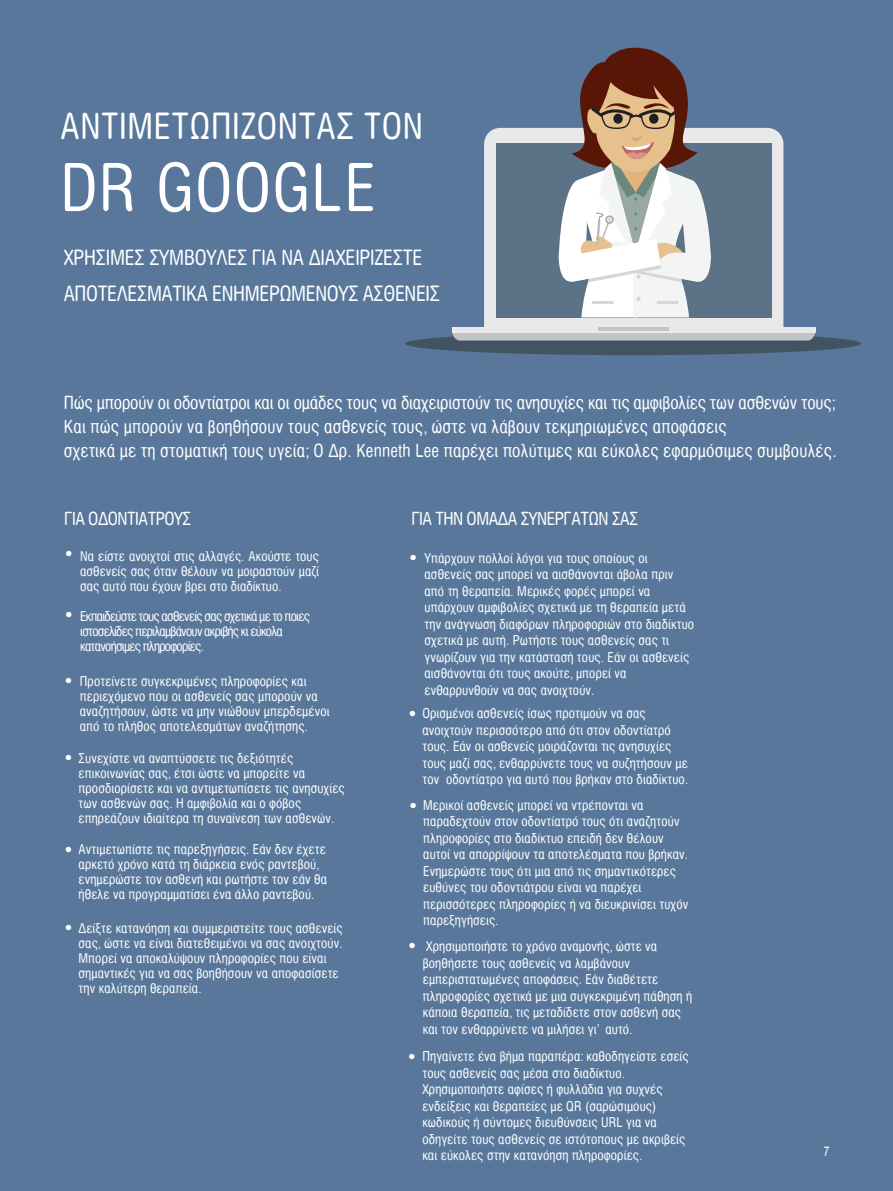
<style>
.page{position:relative;width:893px;height:1191px;background:#58779b}
.page>*{position:absolute;margin:0;border:0;box-sizing:border-box;transform-origin:0 0}
.t1{font:condensed 66px "CF Smooth";letter-spacing:.02em;color:#fff}
.t2{font:condensed 36px "CF Smooth";letter-spacing:.02em;color:#fff}
.t3{font:condensed 21px/36px "CF Smooth";letter-spacing:-.02em;color:#fff}
.t4{font:condensed 18px/24px "CF Smooth";letter-spacing:.005em;color:#fff}
.t5{font:condensed 18px "CF Smooth";letter-spacing:-.025em;color:#fff}
.t6{font:condensed 13.5px/16.5px "CF Smooth";letter-spacing:.005em;color:#fff}
.t7{font:condensed 13.5px/15px "CF Smooth";letter-spacing:.005em;color:#fffdfd}
.t8{font:condensed 13.5px/15px "CF Smooth";letter-spacing:-.055em;color:#fff}
.t9{font:condensed 12.75px "CF Smooth";color:#fff}
.s1{font-size:12.75px}
.s2{font-size:12.75px;color:#fff}
</style>
<div class="page">
<div style="left:405px;top:332px;width:456px;height:23px;background:#425362;border-radius:50%"></div>
<div style="left:484px;top:128px;width:299px;height:199px;background:#e9e8eb"></div>
<div style="left:452px;top:333px;width:364px;height:7px;background:#c2c4c6"></div>
<div style="left:452px;top:327px;width:364px;height:6px;background:#e9e8eb"></div>
<hr style="left:599px;top:327px;width:70px;height:3px;background:#c2c4c6">
<div style="left:496px;top:143px;width:276px;height:174px;background:#5c7286"></div>
<svg style="left:557px;top:48px;width:155px;height:269px"></svg>
<h2 class="t2" style="left:61px;top:107px;width:364px">ΑΝΤΙΜΕΤΩΠΙΖΟΝΤΑΣ ΤΟΝ</h2>
<h1 class="t1" style="left:61px;top:152px;width:317px">DR GOOGLE</h1>
<h3 class="t3" style="left:64px;top:240px;width:378px">ΧΡΗΣΙΜΕΣ ΣΥΜΒΟΥΛΕΣ ΓΙΑ ΝΑ ∆ΙΑΧΕΙΡΙΖΕΣΤΕ<br>ΑΠΟΤΕΛΕΣΜΑΤΙΚΑ ΕΝΗΜΕΡΩΜΕΝΟΥΣ ΑΣΘΕΝΕΙΣ</h3>
<p class="t4" style="left:64px;top:391px;width:774px">Πώς µπορούν οι οδοντίατροι και οι οµάδες τους να διαχειριστούν τις ανησυχίες και τις αµφιβολίες των ασθενών τους;<br>Και πώς µπορούν να βοηθήσουν τους ασθενείς τους, ώστε να λάβουν τεκµηριωµένες αποφάσεις<br>σχετικά µε τη στοµατική τους υγεία; Ο ∆ρ. Kenneth Lee παρέχει πολύτιµες και εύκολες εφαρµόσιµες συµβουλές.</p>
<h3 class="t5" style="left:64px;top:509px;width:128px">ΓΙΑ Ο∆ΟΝΤΙΑΤΡΟΥΣ</h3>
<p class="t9" style="left:64px;top:546px;width:11px">•</p>
<p class="t6" style="left:80px;top:549px;width:240px;line-height:15px;text-align:justify">Να είστε ανοιχτοί στις αλλαγές. Ακούστε τους ασθενείς σας όταν θέλουν να µοιραστούν µαζί σας αυτό που έχουν βρει στο διαδίκτυο.</p>
<p class="t8" style="left:80px;top:608px;width:231px">Εκπαιδεύστε τους ασθενείς σας σχετικά µε το ποιες ιστοσελίδες περιλαµβάνουν ακριβής κι εύκολα κατανοήσιµες πληροφορίες.</p>
<p class="t6" style="left:80px;top:673px;width:251px;line-height:15px">Προτείνετε συγκεκριµένες πληροφορίες και περιεχόµενο που οι ασθενείς σας µπορούν να αναζητήσουν, ώστε να µην νιώθουν µπερδεµένοι από το πλήθος αποτελεσµάτων αναζήτησης.</p>
<p class="t9" style="left:64px;top:608px;width:11px">•</p>
<p class="t9" style="left:64px;top:673px;width:11px">•</p>
<p class="t6" style="left:64px;top:750px;width:231px"><span class="s1">•</span> Συνεχίστε να αναπτύσσετε τις δεξιότητές</p>
<p class="t6" style="left:79px;top:766px;width:268px;line-height:15px">επικοινωνίας σας, έτσι ώστε να µπορείτε να προσδιορίσετε και να αντιµετωπίσετε τις ανησυχίες των ασθενών σας. Η αµφιβολία και ο φόβος επηρεάζουν ιδιαίτερα τη συναίνεση των ασθενών.</p>
<p class="t6" style="left:64px;top:841px;width:263px"><span class="s1">•</span> Αντιµετωπίστε τις παρεξηγήσεις. Εάν δεν έχετε</p>
<p class="t6" style="left:79px;top:857px;width:250px;line-height:15px">αρκετό χρόνο κατά τη διάρκεια ενός ραντεβού, ενηµερώστε τον ασθενή και ρωτήστε τον εάν θα ήθελε να προγραµµατίσει ένα άλλο ραντεβού.</p>
<p class="t7" style="left:79px;top:935px;width:266px">σας, ώστε να είναι διατεθειµένοι να σας ανοιχτούν.<br>Μπορεί να αποκαλύψουν πληροφορίες που είναι σηµαντικές για να σας βοηθήσουν να αποφασίσετε την καλύτερη θεραπεία.</p>
<p class="t7" style="left:64px;top:920px;width:281px"><span class="s2">•</span> ∆είξτε κατανόηση και συµµεριστείτε τους ασθενείς</p>
<h3 class="t5" style="left:411px;top:508px;width:228px">ΓΙΑ ΤΗΝ ΟΜΑ∆Α ΣΥΝΕΡΓΑΤΩΝ ΣΑΣ</h3>
<p class="t9" style="left:408px;top:550px;width:11px">•</p>
<p class="t6" style="left:424px;top:550px;width:271px">Υπάρχουν πολλοί λόγοι για τους οποίους οι ασθενείς σας µπορεί να αισθάνονται άβολα πριν από τη θεραπεία. Μερικές φορές µπορεί να υπάρχουν αµφιβολίες σχετικά µε τη θεραπεία µετά την ανάγνωση διαφόρων πληροφοριών στο διαδίκτυο σχετικά µε αυτή. Ρωτήστε τους ασθενείς σας τι γνωρίζουν για την κατάστασή τους. Εάν οι ασθενείς αισθάνονται ότι τους ακούτε, µπορεί να ενθαρρυνθούν να σας ανοιχτούν.</p>
<p class="t6" style="left:422px;top:722px;width:267px">ανοιχτούν περισσότερο από ότι στον οδοντίατρό τους. Εάν οι ασθενείς µοιράζονται τις ανησυχίες τους µαζί σας, ενθαρρύνετε τους να συζητήσουν µε τον οδοντίατρο για αυτό που βρήκαν στο διαδίκτυο.</p>
<p class="t6" style="left:423px;top:813px;width:267px">παραδεχτούν στον οδοντίατρό τους ότι αναζητούν πληροφορίες στο διαδίκτυο επειδή δεν θέλουν αυτοί να απορρίψουν τα αποτελέσµατα που βρήκαν.<br>Ενηµερώστε τους ότι µια από τις σηµαντικότερες ευθύνες του οδοντιάτρου είναι να παρέχει περισσότερες πληροφορίες ή να διευκρινίσει τυχόν παρεξηγήσεις.</p>
<p class="t6" style="left:423px;top:938px;width:271px">Χρησιµοποιήστε το χρόνο αναµονής, ώστε να βοηθήσετε τους ασθενείς να λαµβάνουν εµπεριστατωµένες αποφάσεις. Εάν διαθέτετε πληροφορίες σχετικά µε µια συγκεκριµένη πάθηση ή κάποια θεραπεία, τις µεταδίδετε στον ασθενή σας και τον ενθαρρύνετε να µιλήσει γι’ αυτό.</p>
<p class="t6" style="left:422px;top:1048px;width:268px;text-indent:-15px"><span class="s1">•</span> Πηγαίνετε ένα βήµα παραπέρα: καθοδηγείστε εσείς τους ασθενείς σας µέσα στο διαδίκτυο.<br>Χρησιµοποιήστε αφίσες ή φυλλάδια για συχνές ενδείξεις και θεραπείες µε QR (σαρώσιµους) κωδικούς ή σύντοµες διευθύνσεις URL για να οδηγείτε τους ασθενείς σε ιστότοπους µε ακριβείς και εύκολες στην κατανόηση πληροφορίες.</p>
<p class="t6" style="left:408px;top:705px;width:239px"><span class="s1">•</span> Ορισµένοι ασθενείς ίσως προτιµούν να σας</p>
<p class="t6" style="left:408px;top:796px;width:237px"><span class="s1">•</span> Μερικοί ασθενείς µπορεί να ντρέπονται να</p>
<p class="t9" style="left:407px;top:938px;width:11px">•</p>
<p class="t9" style="left:823px;top:1144px;width:8px">7</p>
</div>
